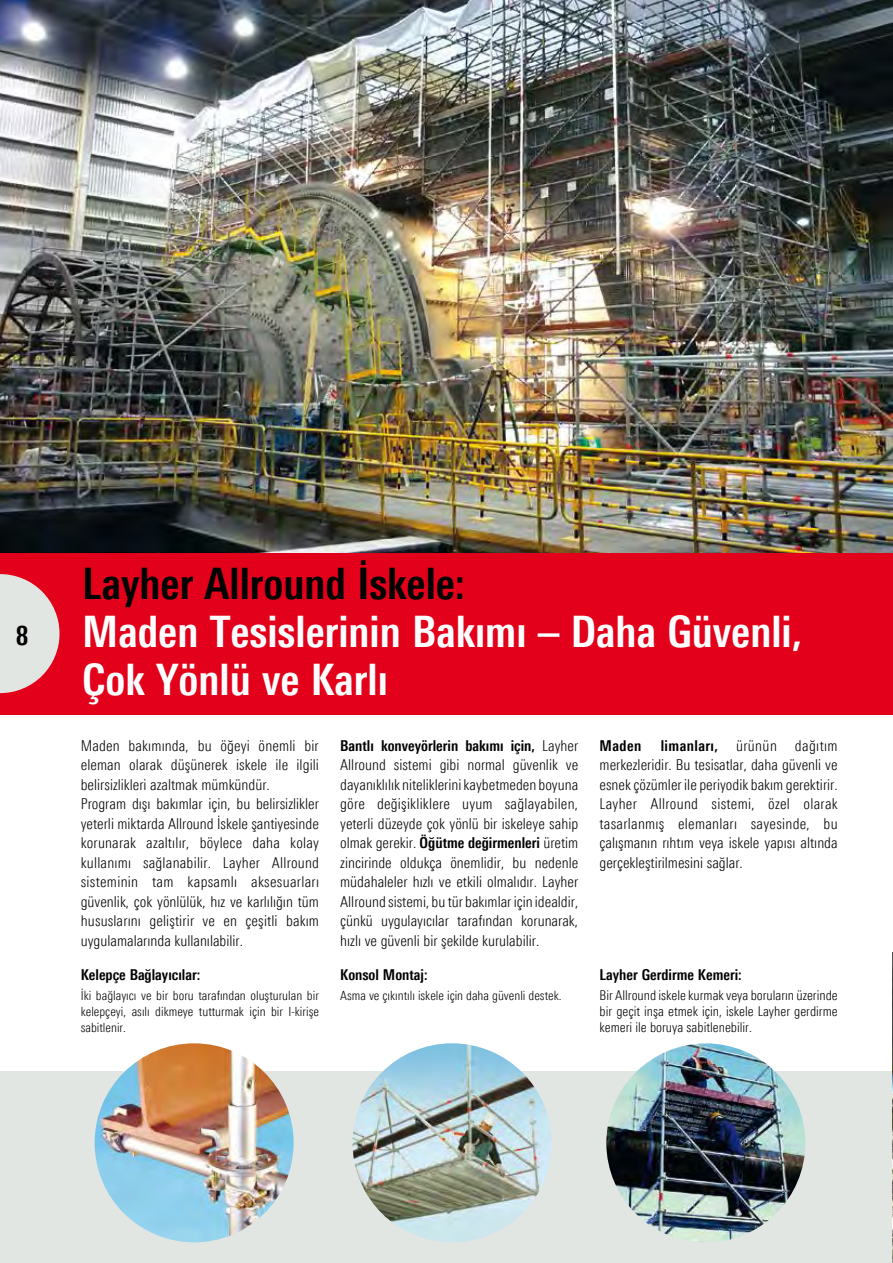
<style>
.page{position:relative;width:893px;height:1263px;background:#fff}
.page>*{position:absolute;margin:0;border:0;box-sizing:border-box;transform-origin:0 0}
.t1{font:700 43.5px/48px "Linotype Univers 620 Cn";color:#fff}
.t2{font:700 43.5px "Linotype Univers 620 Cn";color:#000}
.t3{font:700 27px "Linotype Univers 620 Cn";color:#000}
.t4{font:300 15px/19.5px "Linotype Univers 320 Cn";color:#000;text-align:justify}
.t5{font:700 15px "Linotype Univers 620 Cn";color:#000}
.t6{font:300 13.5px/15.8px "Linotype Univers 320 Cn";color:#000;text-align:justify}
.t7{font:300 12.75px/15.8px "Linotype Univers 320 Cn";color:#000;text-align:justify}
.s1{font-family:"Linotype Univers 320 Cn";font-weight:300}
.s2{font-family:"Linotype Univers 620 Cn";font-weight:700}
</style>
<div class="page">
<img style="left:0;top:0;width:893px;height:553px">
<div style="left:0;top:553px;width:893px;height:161px;background:#e2001a"></div>
<svg style="left:0;top:574px;width:60px;height:119px"></svg>
<div style="left:0;top:1071px;width:893px;height:192px;background:#e2e6e3"></div>
<img style="left:892px;top:952px;width:1px;height:311px">
<img style="left:606px;top:1043px;width:199px;height:199px;border-radius:99px">
<img style="left:352px;top:1043px;width:199px;height:199px;border-radius:99px">
<img style="left:95px;top:1043px;width:199px;height:199px;border-radius:99px">
<h2 class="t3" style="left:16px;top:619px;width:14px">8</h2>
<h1 class="t2" style="left:82px;top:557px;width:384px">Layher Allround İskele:</h1>
<h1 class="t1" style="left:82px;top:607px;width:721px">Maden Tesislerinin Bakımı – Daha Güvenli,<br>Çok Yönlü ve Karlı</h1>
<p class="t4" style="left:81px;top:736px;width:240px;text-align:left">Maden bakımında, bu öğeyi önemli bir eleman olarak düşünerek iskele ile ilgili belirsizlikleri azaltmak mümkündür.<br>Program dışı bakımlar için, bu belirsizlikler yeterli miktarda Allround İskele şantiyesinde korunarak azaltılır, böylece daha kolay kullanımı sağlanabilir. Layher Allround sisteminin tam kapsamlı aksesuarları güvenlik, çok yönlülük, hız ve karlılığın tüm hususlarını geliştirir ve en çeşitli bakım uygulamalarında kullanılabilir.</p>
<p class="t5" style="left:340px;top:736px;width:240px">Bantlı konveyörlerin bakımı için, <span class="s1">Layher</span></p>
<p class="t4" style="left:600px;top:736px;width:240px;text-indent:61px"><span class="s2">limanları,</span> ürünün dağıtım merkezleridir. Bu tesisatlar, daha güvenli ve esnek çözümler ile periyodik bakım gerektirir.<br>Layher Allround sistemi, özel olarak tasarlanmış elemanları sayesinde, bu çalışmanın rıhtım veya iskele yapısı altında gerçekleştirilmesini sağlar.</p>
<p class="t5" style="left:600px;top:736px;width:43px">Maden</p>
<p class="t4" style="left:340px;top:755px;width:240px">Allround sistemi gibi normal güvenlik ve dayanıklılık niteliklerini kaybetmeden boyuna göre değişikliklere uyum sağlayabilen, yeterli düzeyde çok yönlü bir iskeleye sahip olmak gerekir. <span class="s2">Öğütme değirmenleri</span> üretim zincirinde oldukça önemlidir, bu nedenle müdahaleler hızlı ve etkili olmalıdır. Layher Allround sistemi, bu tür bakımlar için idealdir, çünkü uygulayıcılar tarafından korunarak, hızlı ve güvenli bir şekilde kurulabilir.</p>
<p class="t5" style="left:81px;top:966px;width:121px">Kelepçe Bağlayıcılar:</p>
<p class="t7" style="left:81px;top:988px;width:240px">İki bağlayıcı ve bir boru tarafından oluşturulan bir kelepçeyi, asılı dikmeye tutturmak için bir I-kirişe sabitlenir.</p>
<p class="t5" style="left:340px;top:966px;width:89px">Konsol Montaj:</p>
<p class="t7" style="left:340px;top:988px;width:223px">Asma ve çıkıntılı iskele için daha güvenli destek.</p>
<p class="t5" style="left:600px;top:966px;width:144px">Layher Gerdirme Kemeri:</p>
<p class="t6" style="left:600px;top:988px;width:240px">Bir Allround iskele kurmak veya boruların üzerinde bir geçit inşa etmek için, iskele Layher gerdirme kemeri ile boruya sabitlenebilir.</p>
</div>
